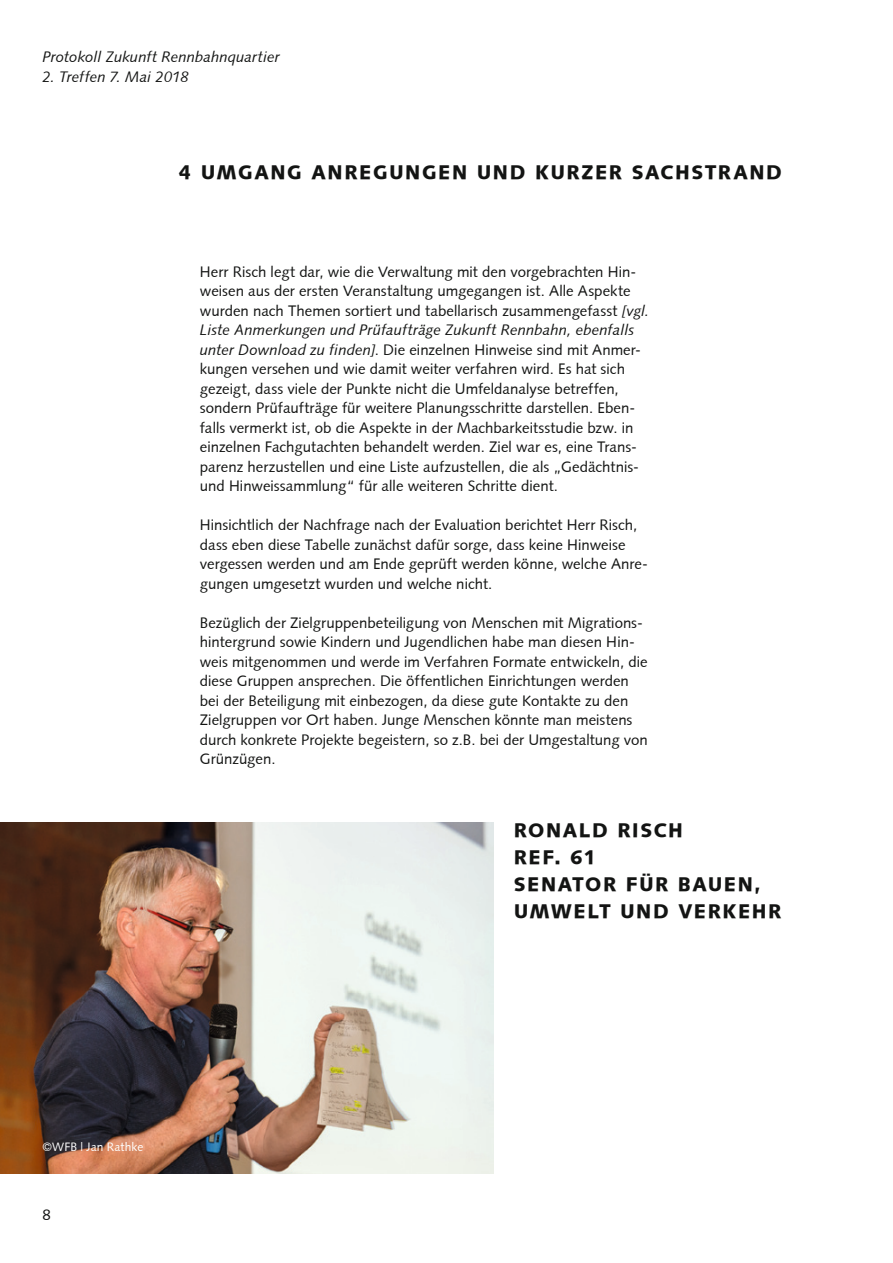
<style>
.page{position:relative;width:893px;height:1263px;background:#fff}
.page>*{position:absolute;margin:0;border:0;box-sizing:border-box;transform-origin:0 0}
.t1{font:900 19.5px/27px "Syntax";letter-spacing:.08em;color:#131413}
.t2{font:15px/19.5px "Syntax";color:#131413}
.t3{font:italic 15px "Syntax";color:#131413}
.t4{font:12px "Syntax";letter-spacing:.015em;color:#fff}
.s1{font-style:italic}
</style>
<div class="page">
<img style="left:0;top:823px;width:493px;height:350px">
<p class="t3" style="left:43px;top:48px;width:239px">Protokoll Zukunft Rennbahnquartier</p>
<p class="t3" style="left:43px;top:68px;width:148px">2. Treffen 7. Mai 2018</p>
<h1 class="t1" style="left:179px;top:159px;width:605px">4 UMGANG ANREGUNGEN UND KURZER SACHSTRAND</h1>
<p class="t2" style="left:200px;top:262px;width:451px">H err Risch legt dar, wie die Verwaltung mit den vorgebrachten H in&shy;weisen aus der ersten Veranstaltung umgegangen ist. Alle Aspekte wurden nach Themen sortiert und tabellarisch zusammengefasst <span class="s1">[vgl.<br>Liste Anmerkungen und Prüfaufträge Zukunft Rennbahn, ebenfalls unter Download zu finden]</span>. Die einzelnen H inweise sind mit Anmer&shy;kungen versehen und wie damit weiter verfahren wird. Es hat sich gezeigt, dass viele der Punkte nicht die U mfeldanalyse betreffen, sondern Prüfaufträge für weitere Planungsschritte darstellen. Eben&shy;falls vermerkt ist, ob die Aspekte in der Machbarkeitsstudie bzw. in einzelnen Fachgutachten behandelt werden. Ziel war es, eine Trans&shy;parenz herzustellen und eine Liste aufzustellen, die als „Gedächtnis&shy;und H inweissammlung“ für alle weiteren Schritte dient.</p>
<p class="t2" style="left:200px;top:515px;width:450px">H insichtlich der N achfrage nach der Evaluation berichtet H err Risch, dass eben diese Tabelle zunächst dafür sorge, dass keine H inweise vergessen werden und am Ende geprüft werden könne, welche Anre&shy;gungen umgesetzt wurden und welche nicht.</p>
<p class="t2" style="left:200px;top:613px;width:450px">Bezüglich der Zielgruppenbeteiligung von Menschen mit Migrations&shy;hintergrund sowie Kindern und Jugendlichen habe man diesen H in&shy;weis mitgenommen und werde im Verfahren Formate entwickeln, die diese Gruppen ansprechen. Die öffentlichen Einrichtungen werden bei der Beteiligung mit einbezogen, da diese gute Kontakte zu den Zielgruppen vor Ort haben. Junge Menschen könnte man meistens durch konkrete Projekte begeistern, so z.B. bei der U mgestaltung von Grünzügen.</p>
<p class="t4" style="left:43px;top:1140px;width:102px">©WFB | Jan Rathke</p>
<p class="t2" style="left:43px;top:1205px;width:10px">8</p>
<h1 class="t1" style="left:514px;top:817px;width:180px">RONALD RISCH<br>REF. 61<br>SENATOR FÜR BAU</h1>
<h1 class="t1" style="left:514px;top:871px;width:269px;text-indent:210px">EN,<br>UMWELT UND VERKEHR</h1>
</div>
